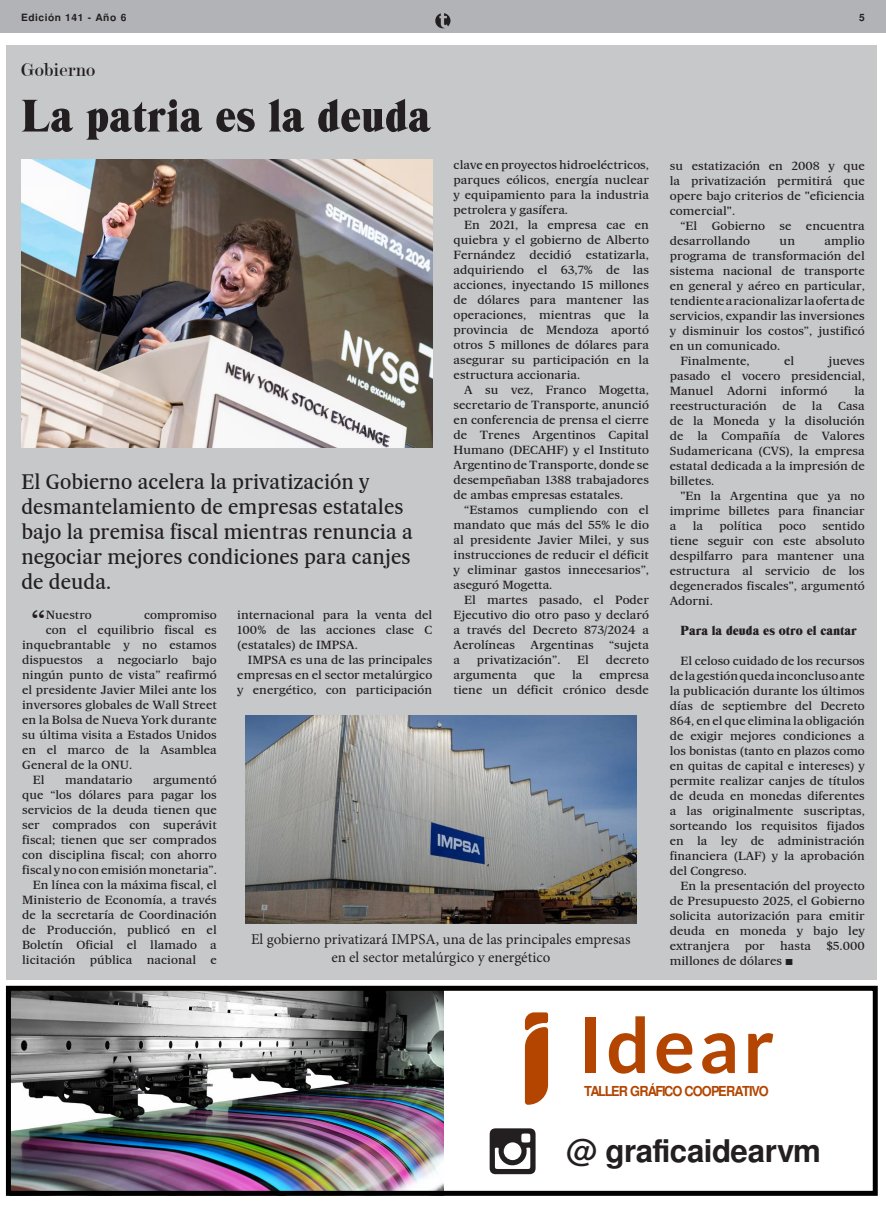
<style>
.page{position:relative;width:886px;height:1205px;background:#fff}
.page>*{position:absolute;margin:0;border:0;box-sizing:border-box;transform-origin:0 0}
.t1{font:47.5px "Times Modern EF";letter-spacing:.005em;color:#231f20;scale:1.07 1}
.Estilo_de_párrafo_2{font:31.88px "Majerit Deck";color:#231f20;scale:1.1 1}
.t2{font:700 31.25px "Free Sans";letter-spacing:-.015em;color:#231f20}
.Estilo_de_párrafo_2-2{font:20px/25px "Majerit Deck";color:#231f20}
.t3{font:20px "Modern";color:#231f20}
.t4{font:15px/18px "Minion Pro";color:#231f20;text-align:center}
.Estilo_de_párrafo_2-3{font:13.75px "Times Modern EF";color:#231f20;scale:1.1 1}
.t5{font:700 13.75px "Free Sans";letter-spacing:-.08em;color:#b34500;scale:.93 1}
.Estilo_de_párrafo_2-4{font:11.25px/15px "Majerit Deck";color:#231f20;text-align:justify;scale:1.1 1}
.Estilo_de_párrafo_2-5{font:11.25px/15px "Majerit Deck";color:#231f20;text-align:justify;scale:1.09 1}
.t6{font:700 10px "Free Sans";letter-spacing:.05em;color:#231f20}
.s1{font-family:"Lucida Console"}
</style>
<div class="page">
<img style="left:12px;top:992px;width:431px;height:198px">
<div style="left:7px;top:45px;width:870px;height:934px;background:#c7c8ca"></div>
<div style="left:0;top:0;width:886px;height:33px;background:#b2b3b7"></div>
<svg style="left:435px;top:13px;width:15px;height:15px"></svg>
<img style="left:22px;top:160px;width:410px;height:287px">
<svg style="left:490px;top:1128px;width:45px;height:46px"></svg>
<svg style="left:525px;top:1012px;width:23px;height:93px"></svg>
<div style="left:585px;top:1018px;width:10px;height:55px;background:#b34500"></div>
<svg style="left:609px;top:1016px;width:36px;height:57px"></svg>
<svg style="left:656px;top:1033px;width:36px;height:40px"></svg>
<svg style="left:702px;top:1033px;width:33px;height:40px"></svg>
<svg style="left:748px;top:1033px;width:25px;height:40px"></svg>
<div style="left:6px;top:986px;width:872px;height:210px;border:5px solid #000"></div>
<img style="left:246px;top:715px;width:390px;height:208px">
<p class="t6" style="left:21px;top:11px;width:107px">Edición 141 - Año 6</p>
<p class="t6" style="left:859px;top:10px;width:7px">5</p>
<p class="t3" style="left:21px;top:60px;width:75px">Gobierno</p>
<p class="t1" style="left:21px;top:89px;width:384px">La patria es la deuda</p>
<p class="Estilo_de_párrafo_2-4" style="left:454px;top:157px;width:179px">clave en proyectos hidroeléctricos, parques eólicos, energía nuclear y equipamiento para la industria petrolera y gasífera.</p>
<p class="Estilo_de_párrafo_2-4" style="left:454px;top:217px;width:179px;text-indent:11px">En 2021, la empresa cae en quiebra y el gobierno de Alberto Fernández</p>
<p class="Estilo_de_párrafo_2-4" style="left:529px;top:247px;width:39px">decidió</p>
<p class="Estilo_de_párrafo_2-4" style="left:454px;top:247px;width:179px;text-indent:132px">estatizarla, adquiriendo el 63,7% de las acciones, inyectando 15 millones de dólares para mantener las operaciones, mientras que la provincia de Mendoza aportó otros 5 millones de dólares para asegurar su participación en la estructura accionaria.</p>
<p class="Estilo_de_párrafo_2-4" style="left:454px;top:382px;width:179px;text-indent:11px">A su vez, Franco Mogetta, secretario de Transporte, anunció en conferencia de prensa el cierre de Trenes Argentinos Capital Humano (DECAHF) y el Instituto Argentino de Transporte, donde se desempeñaban 1388 trabajadores de ambas empresas estatales.</p>
<p class="Estilo_de_párrafo_2-4" style="left:454px;top:502px;width:179px;text-indent:11px">“Estamos cumpliendo con el mandato que más del 55% le dio al presidente Javier Milei, y sus instrucciones de reducir el déficit y eliminar gastos innecesarios”, aseguró Mogetta.</p>
<p class="Estilo_de_párrafo_2-4" style="left:454px;top:592px;width:179px;text-indent:11px">El martes pasado, el Poder Ejecutivo dio otro paso y declaró a través del Decreto 873/2024 a Aerolíneas</p>
<p class="Estilo_de_párrafo_2-2" style="left:21px;top:468px;width:393px">El Gobierno acelera la privatización y desmantelamiento de empresas estatales bajo la premisa fiscal mientras renuncia a negociar mejores condiciones para canjes de deuda.</p>
<p class="Estilo_de_párrafo_2" style="left:31px;top:602px;width:15px">“</p>
<p class="Estilo_de_párrafo_2-4" style="left:46px;top:607px;width:43px">Nuestro</p>
<p class="Estilo_de_párrafo_2-4" style="left:144px;top:607px;width:68px">compromiso</p>
<p class="Estilo_de_párrafo_2-4" style="left:46px;top:622px;width:157px">con el equilibrio fiscal es</p>
<p class="Estilo_de_párrafo_2-4" style="left:22px;top:637px;width:178px">inquebrantable y no estamos</p>
<p class="Estilo_de_párrafo_2-4" style="left:22px;top:652px;width:178px">dispuestos a negociarlo bajo</p>
<p class="Estilo_de_párrafo_2-4" style="left:22px;top:667px;width:178px">ningún punto de vista” reafirmó</p>
<p class="Estilo_de_párrafo_2-4" style="left:22px;top:682px;width:178px">el presidente Javier Milei ante los</p>
<p class="Estilo_de_párrafo_2-4" style="left:22px;top:697px;width:179px">inversores globales de Wall Street</p>
<p class="Estilo_de_párrafo_2-4" style="left:22px;top:712px;width:178px">en la Bolsa de Nueva York durante</p>
<p class="Estilo_de_párrafo_2-4" style="left:22px;top:727px;width:178px">su última visita a Estados Unidos</p>
<p class="Estilo_de_párrafo_2-4" style="left:22px;top:742px;width:178px">en el marco de la Asamblea</p>
<p class="Estilo_de_párrafo_2-4" style="left:22px;top:757px;width:102px">General de la ONU.</p>
<p class="Estilo_de_párrafo_2-4" style="left:33px;top:772px;width:12px">El</p>
<p class="Estilo_de_párrafo_2-4" style="left:65px;top:772px;width:63px">mandatario</p>
<p class="Estilo_de_párrafo_2-4" style="left:237px;top:607px;width:179px">internacional para la venta del 100% de las acciones clase C (estatales) de IMPSA.</p>
<p class="Estilo_de_párrafo_2-4" style="left:237px;top:652px;width:179px;text-indent:11px">IMPSA es una de las principales empresas en el sector metalúrgico y energético, con participación</p>
<p class="Estilo_de_párrafo_2-4" style="left:530px;top:637px;width:59px">Argentinas</p>
<p class="Estilo_de_párrafo_2-4" style="left:609px;top:637px;width:38px">“sujeta</p>
<p class="Estilo_de_párrafo_2-4" style="left:454px;top:652px;width:8px">a</p>
<p class="Estilo_de_párrafo_2-4" style="left:477px;top:652px;width:77px">privatización”.</p>
<p class="Estilo_de_párrafo_2-4" style="left:577px;top:652px;width:12px">El</p>
<p class="Estilo_de_párrafo_2-4" style="left:606px;top:652px;width:41px">decreto</p>
<p class="Estilo_de_párrafo_2-4" style="left:454px;top:667px;width:59px">argumenta</p>
<p class="Estilo_de_párrafo_2-4" style="left:534px;top:667px;width:21px">que</p>
<p class="Estilo_de_párrafo_2-4" style="left:572px;top:667px;width:11px">la</p>
<p class="Estilo_de_párrafo_2-4" style="left:454px;top:667px;width:179px;text-align:right">empresa<br>tiene un déficit crónico desde</p>
<p class="Estilo_de_párrafo_2-4" style="left:22px;top:772px;width:178px;text-indent:131px">argumentó que “los dólares para pagar los servicios de la deuda tienen que ser comprados con superávit fiscal; tienen que ser comprados con disciplina fiscal; con ahorro fiscal y no con emisión monetaria”.</p>
<p class="Estilo_de_párrafo_2-4" style="left:22px;top:877px;width:178px;text-indent:11px">En línea con la máxima fiscal, el Ministerio de Economía, a través de la secretaría de Coordinación de Producción, publicó en el Boletín Oficial el llamado a licitación</p>
<p class="t4" style="left:251px;top:930px;width:381px">El gobierno privatizará IMPSA, una de las principales empresas en el sector metalúrgico y energético</p>
<p class="Estilo_de_párrafo_2-4" style="left:90px;top:952px;width:40px">pública</p>
<p class="Estilo_de_párrafo_2-4" style="left:147px;top:952px;width:46px">nacional</p>
<p class="Estilo_de_párrafo_2-4" style="left:210px;top:952px;width:7px">e</p>
<p class="Estilo_de_párrafo_2-4" style="left:670px;top:158px;width:179px">su estatización en 2008 y que la privatización permitirá que opere bajo criterios de "eficiencia comercial".</p>
<p class="Estilo_de_párrafo_2-4" style="left:680px;top:218px;width:17px">“El</p>
<p class="Estilo_de_párrafo_2-4" style="left:712px;top:218px;width:50px">Gobierno</p>
<p class="Estilo_de_párrafo_2-4" style="left:779px;top:218px;width:12px">se</p>
<p class="Estilo_de_párrafo_2-4" style="left:806px;top:218px;width:55px">encuentra</p>
<p class="Estilo_de_párrafo_2-4" style="left:670px;top:233px;width:74px">desarrollando</p>
<p class="Estilo_de_párrafo_2-4" style="left:779px;top:233px;width:16px">un</p>
<p class="Estilo_de_párrafo_2-4" style="left:670px;top:233px;width:179px;text-indent:155px">amplio programa de transformación del sistema nacional de transporte en general y aéreo en particular, tendiente a racionalizar la oferta de servicios, expandir las inversiones y disminuir los costos”, justificó en un comunicado.</p>
<p class="Estilo_de_párrafo_2-4" style="left:680px;top:353px;width:64px">Finalmente,</p>
<p class="Estilo_de_párrafo_2-4" style="left:784px;top:353px;width:11px">el</p>
<p class="Estilo_de_párrafo_2-4" style="left:670px;top:353px;width:179px;text-indent:159px">jueves pasado el vocero presidencial, Manuel Adorni informó</p>
<p class="Estilo_de_párrafo_2-4" style="left:854px;top:383px;width:11px">la</p>
<p class="Estilo_de_párrafo_2-4" style="left:670px;top:398px;width:90px">reestructuración</p>
<p class="Estilo_de_párrafo_2-4" style="left:782px;top:398px;width:14px">de</p>
<p class="Estilo_de_párrafo_2-4" style="left:812px;top:398px;width:11px">la</p>
<p class="Estilo_de_párrafo_2-4" style="left:670px;top:398px;width:179px;text-indent:168px">Casa de la Moneda y la disolución de la Compañía de Valores Sudamericana (CVS), la empresa estatal dedicada a la impresión de billetes.</p>
<p class="Estilo_de_párrafo_2-4" style="left:670px;top:488px;width:179px;text-indent:11px">"En la Argentina que ya no imprime billetes para financiar a</p>
<p class="Estilo_de_párrafo_2-4" style="left:693px;top:518px;width:11px">la</p>
<p class="Estilo_de_párrafo_2-4" style="left:719px;top:518px;width:41px">política</p>
<p class="Estilo_de_párrafo_2-4" style="left:779px;top:518px;width:26px">poco</p>
<p class="Estilo_de_párrafo_2-4" style="left:670px;top:518px;width:179px;text-indent:153px">sentido tiene seguir con este absoluto despilfarro para mantener una estructura al servicio de los degenerados fiscales", argumentó Adorni.</p>
<p class="Estilo_de_párrafo_2-3" style="left:680px;top:623px;width:162px">Para la deuda es otro el cantar</p>
<p class="Estilo_de_párrafo_2-5" style="left:670px;top:653px;width:180px;text-indent:11px">El celoso cuidado de los recursos de la gestión queda inconcluso ante la publicación durante los últimos días de septiembre del Decreto 864, en el que elimina la obligación de exigir mejores condiciones a los bonistas (tanto en plazos como en quitas de capital e intereses) y permite realizar canjes de títulos de deuda en monedas diferentes a las originalmente suscriptas, sorteando los requisitos fijados en la ley de administración financiera (LAF) y la aprobación del Congreso.</p>
<p class="Estilo_de_párrafo_2-4" style="left:670px;top:878px;width:179px;text-indent:11px">En la presentación del proyecto de Presupuesto 2025, el Gobierno solicita autorización para emitir deuda en moneda y bajo ley extranjera</p>
<p class="Estilo_de_párrafo_2-4" style="left:745px;top:938px;width:20px">por</p>
<p class="Estilo_de_párrafo_2-4" style="left:780px;top:938px;width:30px">hasta</p>
<p class="Estilo_de_párrafo_2-4" style="left:826px;top:938px;width:36px">$5.000</p>
<p class="Estilo_de_párrafo_2-4" style="left:670px;top:953px;width:113px">millones de dólares <span class="s1">■</span></p>
<p class="t5" style="left:584px;top:1081px;width:200px">TALLER GRÁFICO COOPERATIVO</p>
<p class="t2" style="left:566px;top:1128px;width:256px">@ graficaidearvm</p>
</div>
